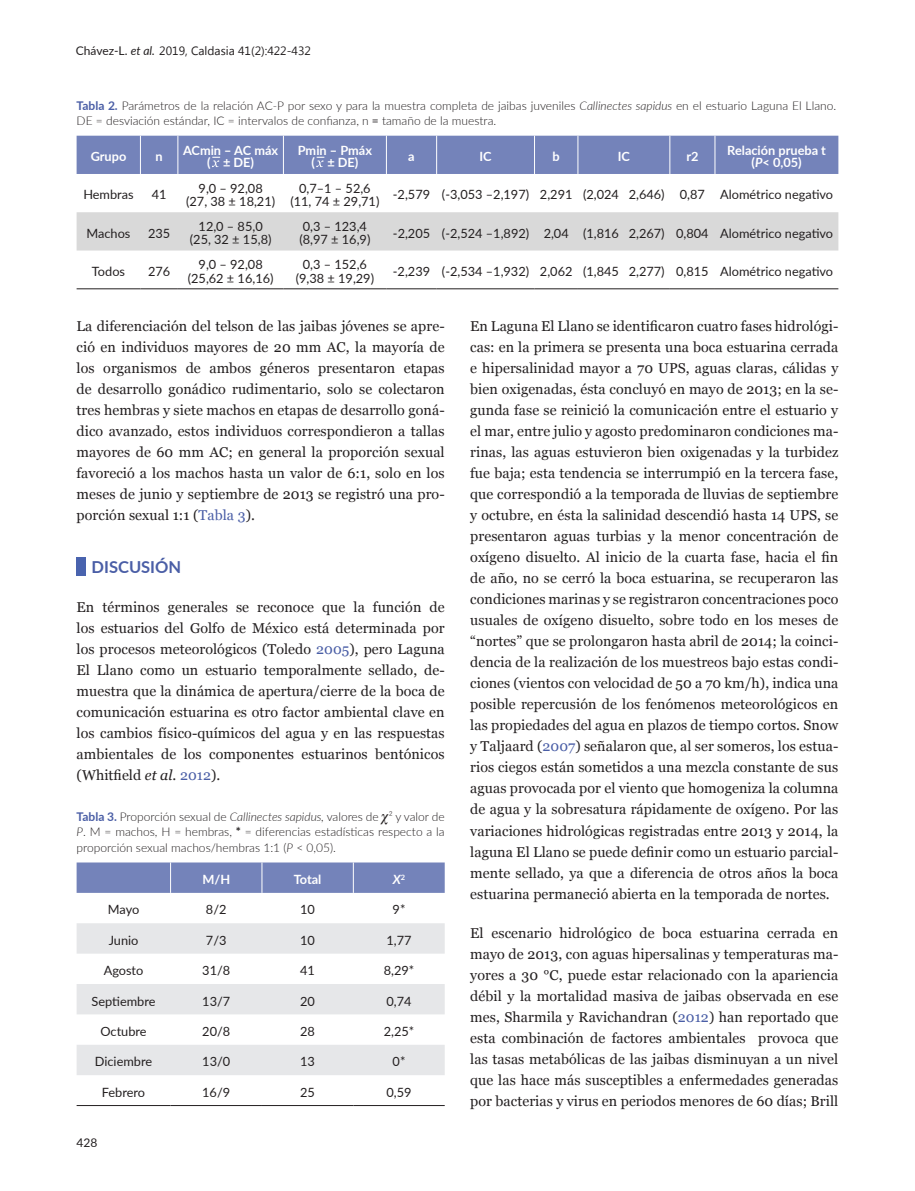
<style>
.page{position:relative;width:915px;height:1191px;background:#fff}
.page>*{position:absolute;margin:0;border:0;box-sizing:border-box;transform-origin:0 0}
.t1{font:700 16.5px "Lato";color:#4a5ea6}
.t2{font:14.25px/21px "Georgia";letter-spacing:.005em;color:#231f20;text-align:justify}
.t3{font:12.75px/13.5px "Lato";color:#231f20;text-align:center}
.t4{font:700 12.75px/12px "Lato";color:#fff;text-align:center}
.t5{font:italic 700 12.75px "Lato";color:#fff}
.t6{font:300 12px/15.8px "Lato";color:#231f20;text-align:justify}
.t7{font:12px "Segoe UI";color:#231f20}
.t8{font:12px "Lato";color:#231f20}
.s1{font-family:"Lato"}
.s2{font-family:"Lato";font-style:italic}
.s3{font-weight:700;color:#4a5ea6}
.s4{font-style:italic}
.s5{font-weight:400}
.s6{color:#4a5ea6}
.s7{font-weight:700}
</style>
<div class="page">
<div style="left:77px;top:862px;width:367px;height:31px;background:#7483ba"></div>
<svg style="left:77px;top:923px;width:367px;height:152px;fill:#e6e7e9"></svg>
<hr style="left:170px;top:862px;width:1px;height:31px;background:#fff">
<hr style="left:261px;top:862px;width:1px;height:31px;background:#fff">
<hr style="left:353px;top:862px;width:1px;height:31px;background:#fff">
<hr style="left:77px;top:1105px;width:93px;height:1px;background:#231f20">
<hr style="left:170px;top:1105px;width:92px;height:1px;background:#231f20">
<hr style="left:262px;top:1105px;width:91px;height:1px;background:#231f20">
<hr style="left:353px;top:1105px;width:91px;height:1px;background:#231f20">
<div style="left:77px;top:557px;width:9px;height:18px;background:#4963ae"></div>
<div style="left:77px;top:212px;width:761px;height:38px;background:#d9d9d9"></div>
<hr style="left:77px;top:288px;width:63px;height:1px;background:#231f20">
<hr style="left:140px;top:288px;width:38px;height:1px;background:#231f20">
<hr style="left:178px;top:288px;width:105px;height:1px;background:#231f20">
<hr style="left:283px;top:288px;width:103px;height:1px;background:#231f20">
<hr style="left:386px;top:288px;width:50px;height:1px;background:#231f20">
<hr style="left:436px;top:288px;width:98px;height:1px;background:#231f20">
<hr style="left:534px;top:288px;width:43px;height:1px;background:#231f20">
<hr style="left:577px;top:288px;width:92px;height:1px;background:#231f20">
<hr style="left:669px;top:288px;width:45px;height:1px;background:#231f20">
<hr style="left:714px;top:288px;width:124px;height:1px;background:#231f20">
<div style="left:77px;top:136px;width:761px;height:38px;background:#7483ba"></div>
<p class="t7" style="left:76px;top:43px;width:236px"><span class="s1">Chávez-L.</span> <span class="s2">et al.</span> 2019, Caldasia 41(2):422-432</p>
<p class="t6" style="left:77px;top:97px;width:760px"><span class="s3">Tabla 2.</span> Parámetros de la relación AC-P por sexo y para la muestra completa de jaibas juveniles <span class="s4">Callinectes sapidus</span> en el estuario Laguna El Llano.<br>DE = desviación estándar, IC = intervalos de confianza, n <span class="s5">=</span> tamaño de la muestra.</p>
<p class="t4" style="left:91px;top:150px;width:37px">Grupo</p>
<p class="t4" style="left:155px;top:150px;width:9px">n</p>
<p class="t4" style="left:183px;top:144px;width:97px">ACmin – AC máx ( ± DE)</p>
<p class="t4" style="left:298px;top:144px;width:76px">Pmin – Pmáx ( ± DE)</p>
<p class="t4" style="left:408px;top:150px;width:8px">a</p>
<p class="t4" style="left:479px;top:150px;width:14px">IC</p>
<p class="t4" style="left:552px;top:150px;width:9px">b</p>
<p class="t4" style="left:617px;top:150px;width:14px">IC</p>
<p class="t4" style="left:686px;top:150px;width:14px">r2</p>
<p class="t4" style="left:727px;top:144px;width:100px">Relación prueba t (<span class="s4">P</span>&lt; 0,05)</p>
<p class="t3" style="left:83px;top:187px;width:52px">Hembras</p>
<p class="t3" style="left:152px;top:187px;width:16px">41</p>
<p class="t3" style="left:186px;top:181px;width:90px">9,0 – 92,08<br>(27, 38 ± 18,21)</p>
<p class="t3" style="left:290px;top:181px;width:90px">0,7–1 – 52,6 (11, 74 ± 29,71)</p>
<p class="t3" style="left:393px;top:187px;width:441px">-2,579 (-3,053 –2,197) 2,291 (2,024 2,646) 0,87 Alométrico negativo</p>
<p class="t3" style="left:86px;top:226px;width:45px">Machos</p>
<p class="t3" style="left:148px;top:226px;width:24px">235</p>
<p class="t3" style="left:190px;top:219px;width:83px">12,0 – 85,0 (25, 32 ± 15,8)</p>
<p class="t3" style="left:299px;top:219px;width:72px;text-align:left">0,3 – 123,4 (8,97 ± 16,9)</p>
<p class="t3" style="left:393px;top:226px;width:441px">-2,205 (-2,524 –1,892) 2,04 (1,816 2,267) 0,804 Alométrico negativo</p>
<p class="t3" style="left:92px;top:264px;width:35px">Todos</p>
<p class="t3" style="left:148px;top:264px;width:24px">276</p>
<p class="t3" style="left:188px;top:257px;width:87px">9,0 – 92,08 (25,62 ± 16,16)</p>
<p class="t3" style="left:296px;top:257px;width:80px">0,3 – 152,6 (9,38 ± 19,29)</p>
<p class="t3" style="left:393px;top:264px;width:441px">-2,239 (-2,534 –1,932) 2,062 (1,845 2,277) 0,815 Alométrico negativo</p>
<p class="t2" style="left:77px;top:315px;width:369px">La diferenciación del telson de las jaibas jóvenes se apre&shy;ció en individuos mayores de 20 mm AC, la mayoría de los organismos de ambos géneros presentaron etapas de desarrollo gonádico rudimentario, solo se colectaron tres hembras y siete machos en etapas de desarrollo goná&shy;dico avanzado, estos individuos correspondieron a tallas mayores de 60 mm AC; en general la proporción sexual favoreció a los machos hasta un valor de 6:1, solo en los meses de junio y septiembre de 2013 se registró una pro&shy;porción sexual 1:1 (<span class="s6">Tabla 3</span>).</p>
<p class="t1" style="left:92px;top:554px;width:91px">DISCUSIÓN</p>
<p class="t2" style="left:77px;top:597px;width:369px">En términos generales se reconoce que la función de los estuarios del Golfo de México está determinada por los procesos meteorológicos (Toledo <span class="s6">2005</span>), pero Laguna El Llano como un estuario temporalmente sellado, de&shy;muestra que la dinámica de apertura/cierre de la boca de comunicación estuarina es otro factor ambiental clave en los cambios físico-químicos del agua y en las respuestas ambientales de los componentes estuarinos bentónicos (Whitfield <span class="s4">et al</span>. <span class="s6">2012</span>).</p>
<p class="t6" style="left:77px;top:808px;width:369px"><span class="s3">Tabla 3.</span> Proporción sexual de <span class="s4">Callinectes sapidus,</span> valores de ² y valor de <span class="s4">P</span>. M = machos, H = hembras, <span class="s7">*</span> = diferencias estadísticas respecto a la proporción sexual machos/hembras 1:1 (<span class="s4">P</span> &lt; 0,05).</p>
<p class="t4" style="left:202px;top:872px;width:29px">M/H</p>
<p class="t4" style="left:294px;top:872px;width:29px">Total</p>
<p class="t5" style="left:393px;top:870px;width:14px">X<sup>2</sup></p>
<p class="t3" style="left:108px;top:902px;width:33px">Mayo</p>
<p class="t3" style="left:206px;top:902px;width:22px">8/2</p>
<p class="t3" style="left:300px;top:902px;width:16px">10</p>
<p class="t3" style="left:392px;top:902px;width:14px">9*</p>
<p class="t3" style="left:109px;top:932px;width:31px">Junio</p>
<p class="t3" style="left:206px;top:932px;width:22px">7/3</p>
<p class="t3" style="left:300px;top:932px;width:16px">10</p>
<p class="t3" style="left:386px;top:932px;width:27px">1,77</p>
<p class="t3" style="left:104px;top:963px;width:41px">Agosto</p>
<p class="t3" style="left:202px;top:963px;width:29px">31/8</p>
<p class="t3" style="left:300px;top:963px;width:16px">41</p>
<p class="t3" style="left:383px;top:963px;width:32px">8,29*</p>
<p class="t3" style="left:91px;top:993px;width:65px">Septiembre</p>
<p class="t3" style="left:202px;top:993px;width:29px">13/7</p>
<p class="t3" style="left:300px;top:993px;width:16px">20</p>
<p class="t3" style="left:386px;top:993px;width:27px">0,74</p>
<p class="t3" style="left:100px;top:1024px;width:48px">Octubre</p>
<p class="t3" style="left:202px;top:1024px;width:29px">20/8</p>
<p class="t3" style="left:300px;top:1024px;width:16px">28</p>
<p class="t3" style="left:383px;top:1024px;width:32px">2,25*</p>
<p class="t3" style="left:95px;top:1054px;width:59px">Diciembre</p>
<p class="t3" style="left:202px;top:1054px;width:29px">13/0</p>
<p class="t3" style="left:300px;top:1054px;width:16px">13</p>
<p class="t3" style="left:392px;top:1054px;width:14px">0*</p>
<p class="t3" style="left:102px;top:1084px;width:45px">Febrero</p>
<p class="t3" style="left:202px;top:1084px;width:29px">16/9</p>
<p class="t3" style="left:300px;top:1084px;width:16px">25</p>
<p class="t3" style="left:386px;top:1084px;width:27px">0,59</p>
<p class="t8" style="left:77px;top:1134px;width:22px">428</p>
<p class="t2" style="left:470px;top:315px;width:369px">En Laguna El Llano se identificaron cuatro fases hidrológi&shy;cas: en la primera se presenta una boca estuarina cerrada e hipersalinidad mayor a 70 UPS, aguas claras, cálidas y bien oxigenadas, ésta concluyó en mayo de 2013; en la se&shy;gunda fase se reinició la comunicación entre el estuario y el mar, entre julio y agosto predominaron condiciones ma&shy;rinas, las aguas estuvieron bien oxigenadas y la turbidez fue baja; esta tendencia se interrumpió en la tercera fase, que correspondió a la temporada de lluvias de septiembre y octubre, en ésta la salinidad descendió hasta 14 UPS, se presentaron aguas turbias y la menor concentración de oxígeno disuelto. Al inicio de la cuarta fase, hacia el fin de año, no se cerró la boca estuarina, se recuperaron las condiciones marinas y se registraron concentraciones poco usuales de oxígeno disuelto, sobre todo en los meses de “nortes” que se prolongaron hasta abril de 2014; la coinci&shy;dencia de la realización de los muestreos bajo estas condi&shy;ciones (vientos con velocidad de 50 a 70 km/h), indica una posible repercusión de los fenómenos meteorológicos en las propiedades del agua en plazos de tiempo cortos. Snow y Taljaard (<span class="s6">2007</span>) señalaron que, al ser someros, los estua&shy;rios ciegos están sometidos a una mezcla constante de sus aguas provocada por el viento que homogeniza la columna de agua y la sobresatura rápidamente de oxígeno. Por las variaciones hidrológicas registradas entre 2013 y 2014, la laguna El Llano se puede definir como un estuario parcial&shy;mente sellado, ya que a diferencia de otros años la boca estuarina permaneció abierta en la temporada de nortes.</p>
<p class="t2" style="left:470px;top:922px;width:369px">El escenario hidrológico de boca estuarina cerrada en mayo de 2013, con aguas hipersalinas y temperaturas ma&shy;yores a 30 °C, puede estar relacionado con la apariencia débil y la mortalidad masiva de jaibas observada en ese mes, Sharmila y Ravichandran (<span class="s6">2012</span>) han reportado que esta combinación de factores ambientales provoca que las tasas metabólicas de las jaibas disminuyan a un nivel que las hace más susceptibles a enfermedades generadas por bacterias y virus en periodos menores de 60 días; Brill</p>
</div>
